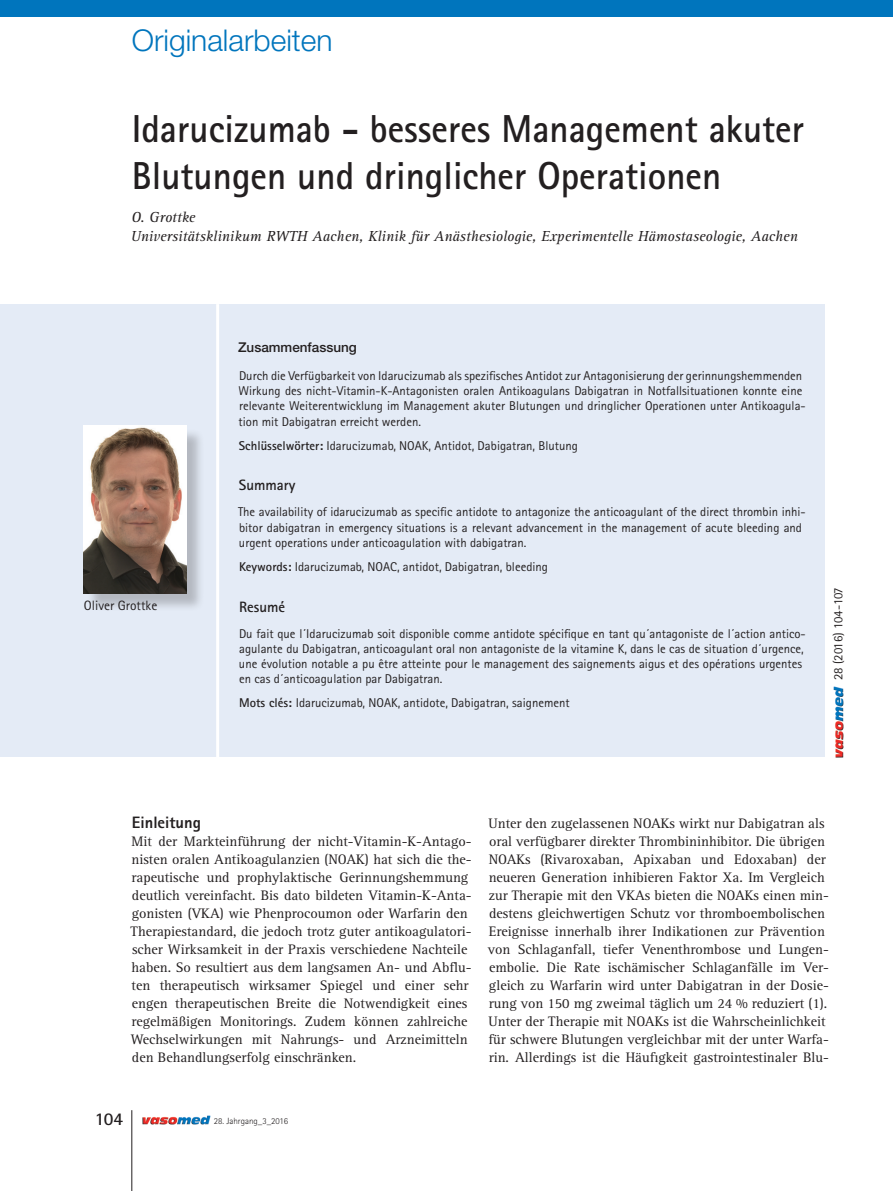
<style>
.page{position:relative;width:893px;height:1191px;background:#fff}
.page>*{position:absolute;margin:0;border:0;box-sizing:border-box;transform-origin:0 0}
._03_Head{font:700 39px/46.8px "Rotis Sans Serif Std";color:#231f20;scale:.95 1}
.t1{font:300 30px "Helvetica Neue LT Std";color:#0075bd}
.t2{font:700 18px "Rotis Sans Serif Std";color:#231f20}
._03_Sub_11{font:800 16.5px "Rotis Sans Serif Std";color:#231f20}
._03_Autoren{font:italic 15px "Rotis Serif Std";color:#231f20}
._03_Zusammenfassung{font:700 15px "Rotis Sans Serif Std";color:#231f20}
._03_Body{font:14.25px/18px "Rotis Serif Std";color:#231f20}
._04_Tabelle_Head{font:500 13.5px "Helvetica Neue LT Std";color:#231f20}
._03_Inhalt_Bildunter{font:13.5px "Rotis Sans Serif Std";color:#231f20}
._03_Zusammenfassung-2{font:12.75px/15.3px "Rotis Sans Serif Std";color:#231f20}
._03_Zusammenfassung-3{font:12.75px "Rotis Sans Serif Std";letter-spacing:-.02em;color:#231f20}
.t3{font:300 9px "Rotis Sans Serif Std";color:#231f20}
.s1{font-weight:700}
</style>
<div class="page">
<img style="left:142px;top:1115px;width:68px;height:9px">
<hr style="left:132px;top:1110px;width:1px;height:81px;background:#231f20">
<div style="left:0;top:0;width:893px;height:17px;background:#0075bd"></div>
<div style="left:0;top:304px;width:825px;height:452px;background:#e4ebf6"></div>
<hr style="left:216px;top:304px;width:3px;height:485px;background:#fff">
<div style="left:86px;top:428px;width:119px;height:184px;background:#231f20;opacity:.25"></div>
<img style="left:84px;top:425px;width:102px;height:168px">
<img style="left:834px;top:687px;width:10px;height:70px">
<h2 class="t1" style="left:132px;top:22px;width:202px">Originalarbeiten</h2>
<p class="_03_Head" style="left:132px;top:105px;width:709px">Idarucizumab - besseres Management akuter<br>Blutungen und dringlicher Operationen</p>
<p class="_03_Autoren" style="left:131px;top:208px;width:65px">O. Grottke</p>
<p class="_03_Autoren" style="left:131px;top:228px;width:668px">Universitätsklinikum RWTH Aachen, Klinik für Anästhesiologie, Experimentelle Hämostaseologie, Aachen</p>
<p class="_03_Inhalt_Bildunter" style="left:84px;top:597px;width:75px">Oliver Grottke</p>
<p class="_04_Tabelle_Head" style="left:238px;top:339px;width:120px">Zusammenfassung</p>
<p class="_03_Zusammenfassung-2" style="left:239px;top:368px;width:569px">Durch die Verfügbarkeit von Idarucizumab als spezifisches Antidot zur Antagonisierung der gerinnungshemmenden Wirkung des nicht-Vitamin-K-Antagonisten oralen Antikoagulans Dabigatran in Notfallsituationen konnte eine relevante Weiterentwicklung im Management akuter Blutungen und dringlicher Operationen unter Antikoagula&shy;tion mit Dabigatran erreicht werden.</p>
<p class="_03_Zusammenfassung-2" style="left:239px;top:437px;width:341px"><span class="s1">Schlüsselwörter:</span> Idarucizumab, NOAK, Antidot, Dabigatran, Blutung</p>
<p class="_03_Zusammenfassung" style="left:239px;top:476px;width:58px">Summary</p>
<p class="_03_Zusammenfassung-2" style="left:238px;top:504px;width:569px">The availability of idarucizumab as specific antidote to antagonize the anticoagulant of the direct thrombin inhi&shy;bitor dabigatran in emergency situations is a relevant advancement in the management of acute bleeding and urgent operations under anticoagulation with dabigatran.</p>
<p class="_03_Zusammenfassung-2" style="left:239px;top:558px;width:310px"><span class="s1">Keywords:</span> Idarucizumab, NOAC, antidot, Dabigatran, bleeding</p>
<p class="_03_Zusammenfassung" style="left:239px;top:597px;width:48px">Resumé</p>
<p class="_03_Zusammenfassung-2" style="left:239px;top:625px;width:568px">Du fait que l´Idarucizumab soit disponible comme antidote spécifique en tant qu´antagoniste de l´action antico&shy;agulante du Dabigatran, anticoagulant oral non antagoniste de la vitamine K, dans le cas de situation d´urgence, une évolution notable a pu être atteinte pour le management des saignements aigus et des opérations urgentes en cas d´anticoagulation par Dabigatran.</p>
<p class="_03_Zusammenfassung-2" style="left:239px;top:695px;width:332px"><span class="s1">Mots clés:</span> Idarucizumab, NOAK, antidote, Dabigatran, saignement</p>
<p class="_03_Zusammenfassung-3" style="left:831px;top:680px;width:95px;rotate:-90deg">28 (2016) 104-107</p>
<p class="_03_Sub_11" style="left:132px;top:812px;width:71px">Einleitung</p>
<p class="_03_Body" style="left:131px;top:833px;width:343px">Mit der Markteinführung der nicht-Vitamin-K-Antago&shy;nisten oralen Antikoagulanzien (NOAK) hat sich die the&shy;rapeutische und prophylaktische Gerinnungshemmung deutlich vereinfacht. Bis dato bildeten Vitamin-K-Anta&shy;gonisten (VKA) wie Phenprocoumon oder Warfarin den Therapiestandard, die jedoch trotz guter antikoagulatori&shy;scher Wirksamkeit in der Praxis verschiedene Nachteile haben. So resultiert aus dem langsamen An- und Abflu&shy;ten therapeutisch wirksamer Spiegel und einer sehr engen therapeutischen Breite die Notwendigkeit eines regelmäßigen Monitorings. Zudem können zahlreiche Wechselwirkungen mit Nahrungs- und Arzneimitteln den Behandlungserfolg einschränken.</p>
<p class="_03_Body" style="left:488px;top:815px;width:343px">Unter den zugelassenen NOAKs wirkt nur Dabigatran als oral verfügbarer direkter Thrombininhibitor. Die übrigen NOAKs (Rivaroxaban, Apixaban und Edoxaban) der neueren Generation inhibieren Faktor Xa. Im Vergleich zur Therapie mit den VKAs bieten die NOAKs einen min&shy;destens gleichwertigen Schutz vor thromboembolischen Ereignisse innerhalb ihrer Indikationen zur Prävention von Schlaganfall, tiefer Venenthrombose und Lungen&shy;embolie. Die Rate ischämischer Schlaganfälle im Ver&shy;gleich zu Warfarin wird unter Dabigatran in der Dosie&shy;rung von 150 mg zweimal täglich um 24 % reduziert (1).</p>
<p class="_03_Body" style="left:488px;top:1013px;width:342px">Unter der Therapie mit NOAKs ist die Wahrscheinlichkeit für schwere Blutungen vergleichbar mit der unter Warfa&shy;rin. Allerdings ist die Häufigkeit gastrointestinaler Blu-</p>
<p class="t2" style="left:95px;top:1107px;width:30px">104</p>
<p class="t3" style="left:214px;top:1115px;width:76px">28. Jahrgang_3_2016</p>
</div>
